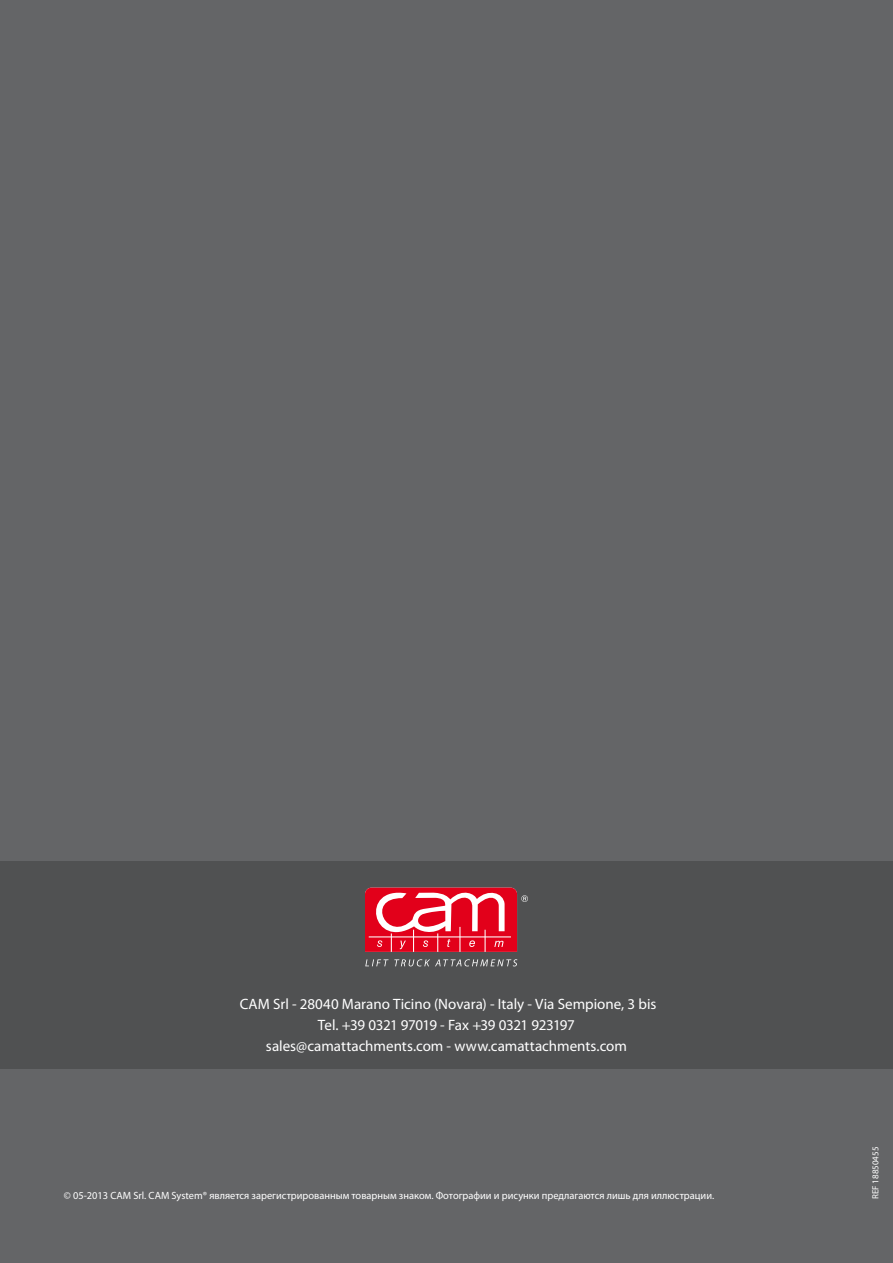
<style>
.page{position:relative;width:893px;height:1263px;background:#646567}
.page>*{position:absolute;margin:0;border:0;box-sizing:border-box;transform-origin:0 0}
.t1{font:15px/21px "Myriad Pro";color:#fff;text-align:center}
.t2{font:10.5px "Myriad Pro";color:#fff}
.t3{font:9px "Myriad Pro";color:#fff}
</style>
<div class="page">
<div style="left:0;top:861px;width:893px;height:207px;background:#505152"></div>
<svg style="left:365px;top:959px;width:152px;height:7px"></svg>
<svg style="left:365px;top:888px;width:163px;height:64px;background:#de3a4d"></svg>
<p class="t1" style="left:240px;top:994px;width:418px">CAM Srl - 28040 Marano Ticino (Novara) - Italy - Via Sempione, 3 bis<br>Tel. +39 0321 97019 - Fax +39 0321 923197 sales@camattachments.com - www.camattachments.com</p>
<p class="t2" style="left:64px;top:1190px;width:652px">© 05-2013 CAM Srl. CAM System® является зарегистрированным товарным знаком. Фотографии и рисунки предлагаются лишь для иллюстрации.</p>
<p class="t3" style="left:870px;top:1199px;width:54px;rotate:-90deg">REF 18850455</p>
</div>
